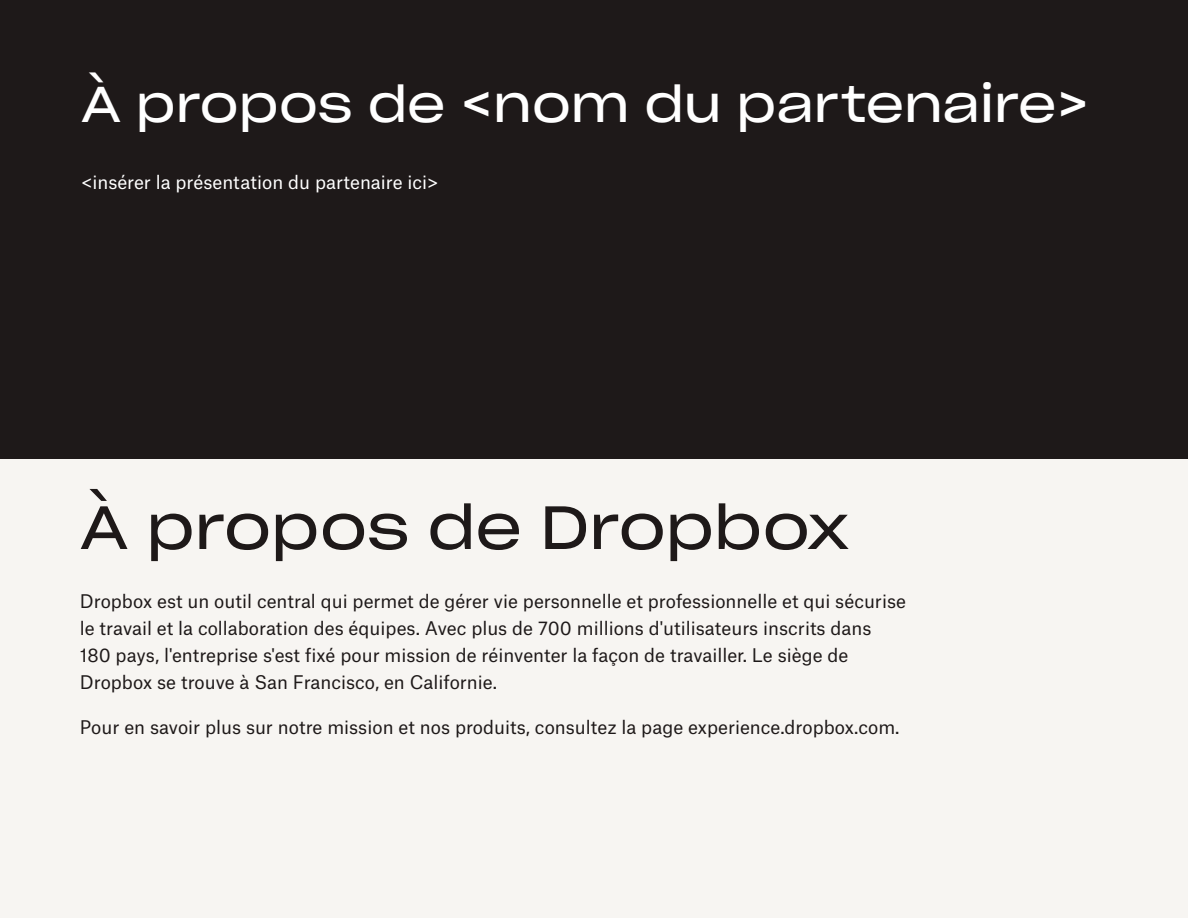
<style>
.page{position:relative;width:1188px;height:918px;background:#f7f5f2}
.page>*{position:absolute;margin:0;border:0;box-sizing:border-box;transform-origin:0 0}
.t1{font:60px "Sharp Grotesk Book 23";color:#1e1919}
.t2{font:49.5px "Sharp Grotesk Book 23";color:#fff}
.t3{font:18px/27px "Atlas Grotesk";color:#1e1919}
.t4{font:18px "Atlas Grotesk";color:#fff}
</style>
<div class="page">
<div style="left:0;top:0;width:1188px;height:459px;background:#1e1919"></div>
<h2 class="t2" style="left:81px;top:62px;width:1010px">À propos de &lt;nom du partenaire&gt;</h2>
<p class="t4" style="left:81px;top:168px;width:359px">&lt;insérer la présentation du partenaire ici&gt;</p>
<h1 class="t1" style="left:80px;top:477px;width:771px">À propos de Dropbox</h1>
<p class="t3" style="left:80px;top:585px;width:828px">Dropbox est un outil central qui permet de gérer vie personnelle et professionnelle et qui sécurise le travail et la collaboration des équipes. Avec plus de 700 millions d'utilisateurs inscrits dans 180 pays, l'entreprise s'est fixé pour mission de réinventer la façon de travailler. Le siège de Dropbox se trouve à San Francisco, en Californie.</p>
<p class="t3" style="left:80px;top:711px;width:821px">Pour en savoir plus sur notre mission et nos produits, consultez la page experience.dropbox.com.</p>
</div>
